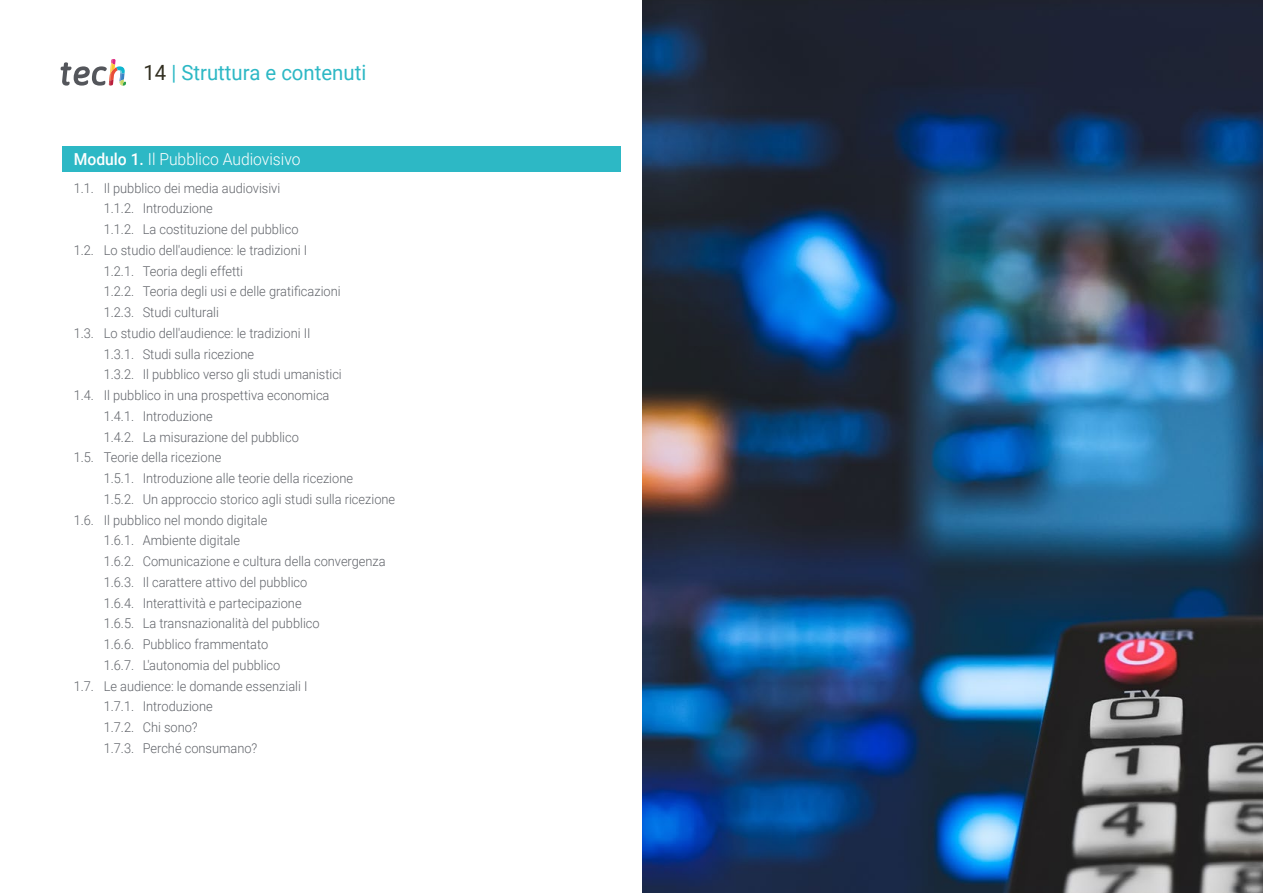
<style>
.page{position:relative;width:1263px;height:893px;background:#fff}
.page>*{position:absolute;margin:0;border:0;box-sizing:border-box;transform-origin:0 0}
.t1{font:21px "Roboto";color:#2db8c5}
.t2{font:300 16.5px "Roboto";color:#fff;scale:.95 1}
.t3{font:300 13.5px "Roboto";color:#61646a;scale:.95 1}
.s1{color:#312e20}
.s2{font-weight:500}
</style>
<div class="page">
<div style="left:63px;top:147px;width:558px;height:25px;background:#2db8c5"></div>
<svg style="left:61px;top:59px;width:65px;height:27px"></svg>
<img style="left:642px;top:0;width:621px;height:893px">
<h1 class="t1" style="left:144px;top:57px;width:224px"><span class="s1">14</span> | Struttura e contenuti</h1>
<p class="t2" style="left:74px;top:148px;width:240px"><span class="s2">Modulo 1.</span> Il Pubblico Audiovisivo</p>
<p class="t3" style="left:74px;top:178px;width:219px">1.1. Il pubblico dei media audiovisivi</p>
<p class="t3" style="left:104px;top:199px;width:116px">1.1.2. Introduzione</p>
<p class="t3" style="left:104px;top:220px;width:207px">1.1.2. La costituzione del pubblico</p>
<p class="t3" style="left:74px;top:241px;width:247px">1.2. Lo studio dell'audience: le tradizioni I</p>
<p class="t3" style="left:104px;top:261px;width:148px">1.2.1. Teoria degli effetti</p>
<p class="t3" style="left:104px;top:282px;width:251px">1.2.2. Teoria degli usi e delle gratificazioni</p>
<p class="t3" style="left:104px;top:303px;width:123px">1.2.3. Studi culturali</p>
<p class="t3" style="left:74px;top:324px;width:251px">1.3. Lo studio dell'audience: le tradizioni II</p>
<p class="t3" style="left:104px;top:344px;width:160px">1.3.1. Studi sulla ricezione</p>
<p class="t3" style="left:104px;top:365px;width:252px">1.3.2. Il pubblico verso gli studi umanistici</p>
<p class="t3" style="left:74px;top:386px;width:271px">1.4. Il pubblico in una prospettiva economica</p>
<p class="t3" style="left:104px;top:407px;width:116px">1.4.1. Introduzione</p>
<p class="t3" style="left:104px;top:427px;width:207px">1.4.2. La misurazione del pubblico</p>
<p class="t3" style="left:74px;top:448px;width:157px">1.5. Teorie della ricezione</p>
<p class="t3" style="left:104px;top:469px;width:264px">1.5.1. Introduzione alle teorie della ricezione</p>
<p class="t3" style="left:104px;top:490px;width:308px">1.5.2. Un approccio storico agli studi sulla ricezione</p>
<p class="t3" style="left:74px;top:510px;width:205px">1.6. Il pubblico nel mondo digitale</p>
<p class="t3" style="left:104px;top:531px;width:145px">1.6.1. Ambiente digitale</p>
<p class="t3" style="left:104px;top:552px;width:298px">1.6.2. Comunicazione e cultura della convergenza</p>
<p class="t3" style="left:104px;top:573px;width:216px">1.6.3. Il carattere attivo del pubblico</p>
<p class="t3" style="left:104px;top:593px;width:210px">1.6.4. Interattività e partecipazione</p>
<p class="t3" style="left:104px;top:614px;width:229px">1.6.5. La transnazionalità del pubblico</p>
<p class="t3" style="left:104px;top:635px;width:175px">1.6.6. Pubblico frammentato</p>
<p class="t3" style="left:104px;top:656px;width:188px">1.6.7. L'autonomia del pubblico</p>
<p class="t3" style="left:74px;top:676px;width:248px">1.7. Le audience: le domande essenziali I</p>
<p class="t3" style="left:104px;top:697px;width:116px">1.7.1. Introduzione</p>
<p class="t3" style="left:104px;top:718px;width:101px">1.7.2. Chi sono?</p>
<p class="t3" style="left:104px;top:739px;width:163px">1.7.3. Perché consumano?</p>
</div>
